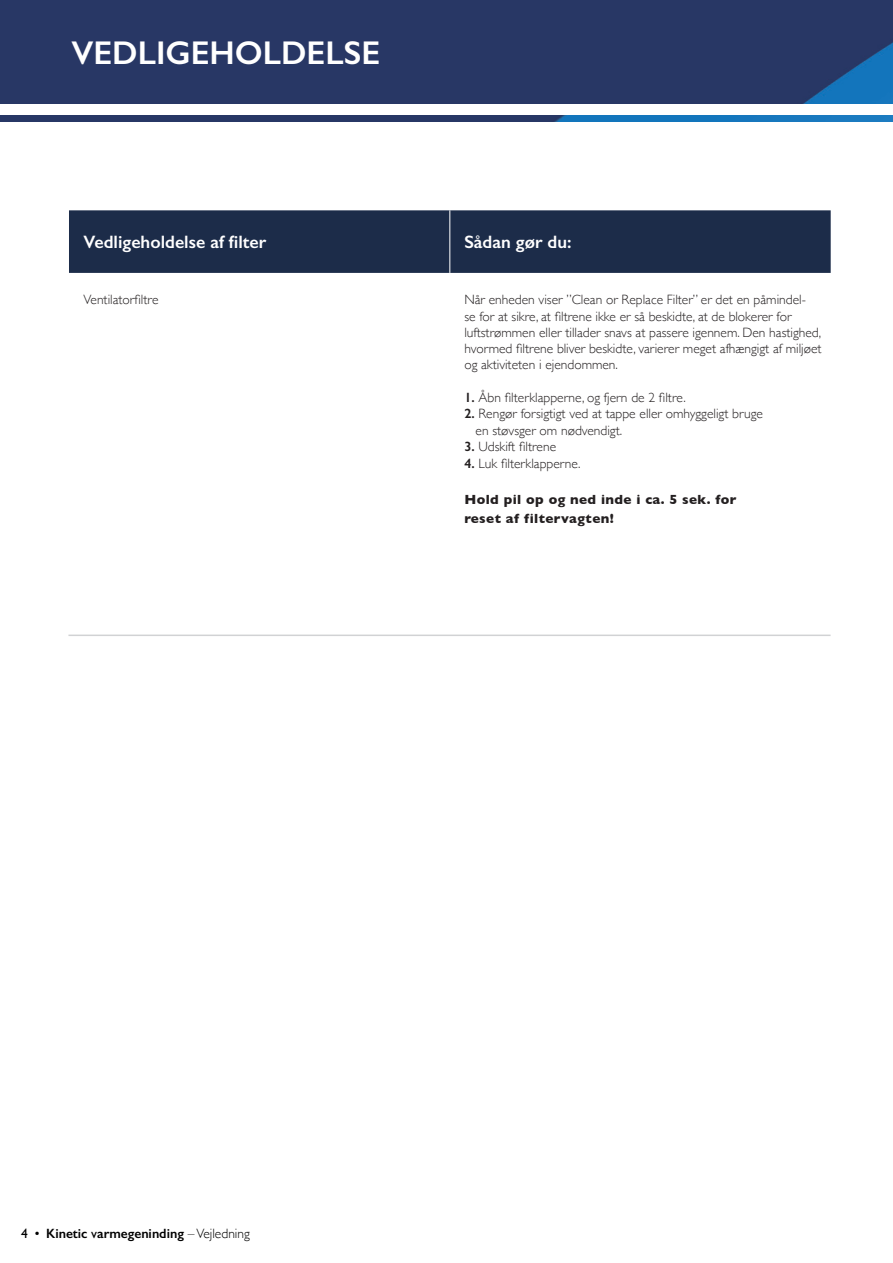
<style>
.page{position:relative;width:893px;height:1263px;background:#fff}
.page>*{position:absolute;margin:0;border:0;box-sizing:border-box;transform-origin:0 0}
.t1{font:600 33px "Gill Sans";color:#fff}
.t2{font:600 18px "Gill Sans";color:#fff}
.t3{font:300 13.5px/16.2px "Gill Sans";color:#231f20}
.t4{font:700 13.5px/19.5px "Gill Sans";letter-spacing:.03em;color:#231f20}
.t5{font:600 13.5px "Gill Sans";color:#000001}
.s1{font-weight:600}
.s2{font-weight:400}
.s3{font-weight:300}
</style>
<div class="page">
<div style="left:0;top:0;width:893px;height:103px;background:#283765"></div>
<img style="left:0;top:115px;width:893px;height:7px">
<div style="left:69px;top:210px;width:762px;height:63px;background:#1c2c49"></div>
<hr style="left:449px;top:210px;width:1px;height:63px;background:#fff">
<hr style="left:68px;top:635px;width:763px;height:1px;background:#d1d2d4">
<p class="t1" style="left:71px;top:33px;width:310px">VEDLIGEHOLDELSE</p>
<p class="t2" style="left:83px;top:231px;width:184px">Vedligeholdelse af filter</p>
<p class="t2" style="left:464px;top:231px;width:109px">Sådan gør du:</p>
<p class="t3" style="left:83px;top:291px;width:77px">Ventilatorfiltre</p>
<p class="t3" style="left:464px;top:291px;width:359px">Når enheden viser ”Clean or Replace Filter” er det en påmindel-<br>se for at sikre, at filtrene ikke er så beskidte, at de blokerer for luftstrømmen eller tillader snavs at passere igennem. Den hastighed, hvormed filtrene bliver beskidte, varierer meget afhængigt af miljøet og aktiviteten i ejendommen.</p>
<p class="t3" style="left:464px;top:389px;width:223px"><span class="s1">1.</span> Åbn filterklapperne, og fjern de 2 filtre.</p>
<p class="t3" style="left:476px;top:405px;width:289px;text-indent:-11px"><span class="s1">2.</span> Rengør forsigtigt ved at tappe eller omhyggeligt bruge en støvsger om nødvendigt.</p>
<p class="t3" style="left:464px;top:438px;width:93px"><span class="s1">3.</span> Udskift filtrene</p>
<p class="t3" style="left:464px;top:455px;width:118px"><span class="s1">4.</span> Luk filterklapperne.</p>
<p class="t4" style="left:464px;top:489px;width:274px">Hold pil op og ned inde i ca. 5 sek. for reset af filtervagten!</p>
<p class="t5" style="left:21px;top:1225px;width:230px"><span class="s2">4 •</span> Kinetic <span class="s2">v</span>armegeninding <span class="s3">– Vejledning</span></p>
</div>
